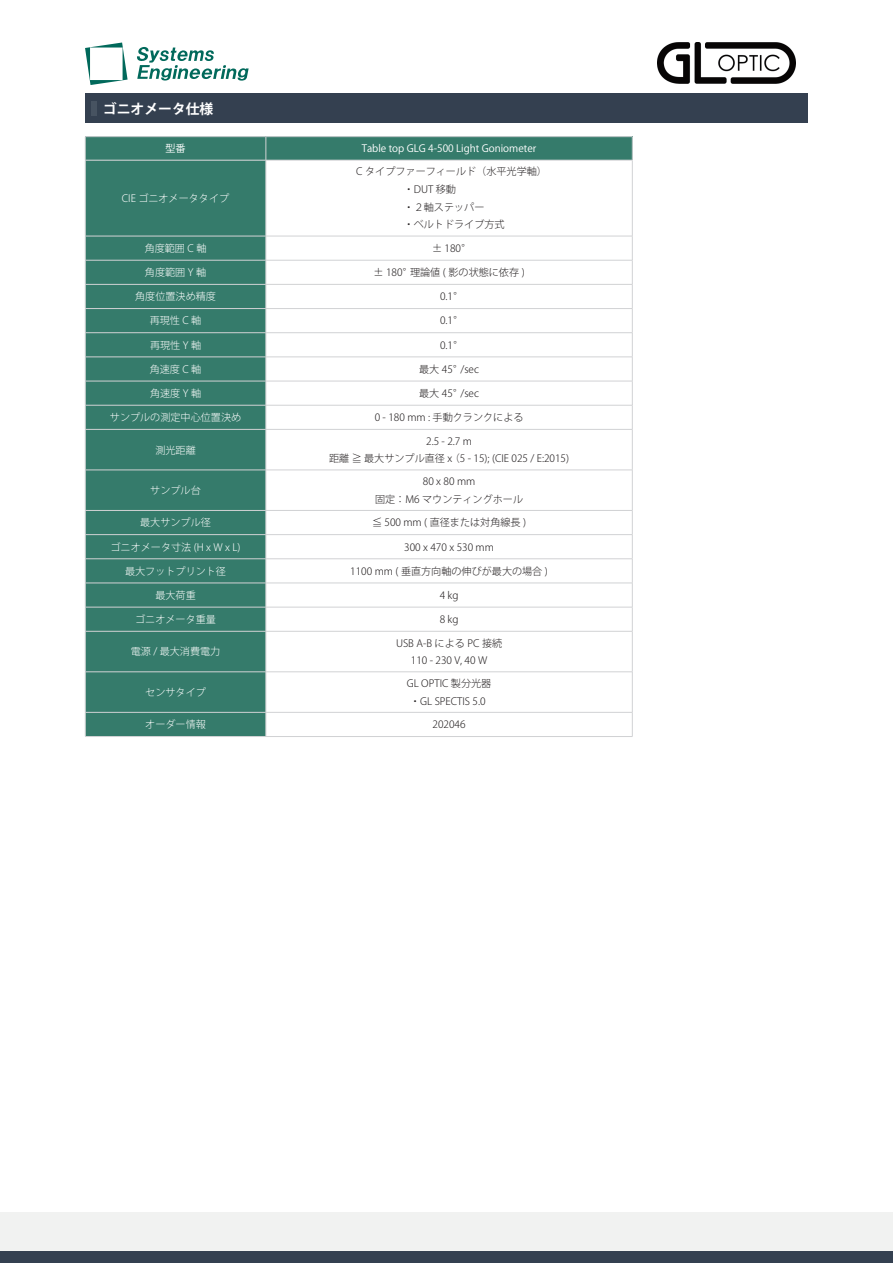
<style>
.page{position:relative;width:893px;height:1263px;background:#fff}
.page>*{position:absolute;margin:0;border:0;box-sizing:border-box;transform-origin:0 0}
.t1{font:700 13.8px "Koz Go Pr 6 N";color:#fff}
.t2{font:300 10.05px/17.7px "Koz Go Pr 6 N";color:#231f20;text-align:center}
.t3{font:300 10.05px "Koz Go Pr 6 N";color:#fff}
.t4{font:10.05px "Koz Go Pr 6 N";color:#fff}
</style>
<div class="page">
<div style="left:0;top:1212px;width:893px;height:51px;background:#f1f2f1"></div>
<svg style="left:85px;top:43px;width:43px;height:42px"></svg>
<svg style="left:137px;top:47px;width:112px;height:34px"></svg>
<div style="left:0;top:1251px;width:893px;height:12px;background:#344050"></div>
<img style="left:657px;top:43px;width:138px;height:41px">
<div style="left:85px;top:94px;width:723px;height:29px;background:#344050"></div>
<div style="left:91px;top:101px;width:6px;height:15px;background:#475361"></div>
<div style="left:85px;top:137px;width:181px;height:23px;background:#357b6b"></div>
<div style="left:266px;top:137px;width:366px;height:23px;background:#357b6b"></div>
<div style="left:86px;top:161px;width:180px;height:575px;background:#357b6b"></div>
<hr style="left:85px;top:136px;width:181px;height:1px;background:#d1d2d4">
<svg style="left:85px;top:137px;width:1px;height:23px"></svg>
<hr style="left:266px;top:136px;width:366px;height:1px;background:#d1d2d4">
<svg style="left:266px;top:137px;width:1px;height:23px"></svg>
<svg style="left:632px;top:137px;width:1px;height:23px"></svg>
<hr style="left:85px;top:160px;width:181px;height:1px;background:#d1d2d4">
<hr style="left:266px;top:160px;width:366px;height:1px;background:#d1d2d4">
<hr style="left:632px;top:160px;width:1px;height:76px;background:#d1d2d4">
<hr style="left:266px;top:236px;width:366px;height:1px;background:#d1d2d4">
<hr style="left:266px;top:260px;width:366px;height:1px;background:#d1d2d4">
<hr style="left:266px;top:284px;width:366px;height:1px;background:#d1d2d4">
<hr style="left:266px;top:308px;width:366px;height:1px;background:#d1d2d4">
<hr style="left:266px;top:332px;width:366px;height:1px;background:#d1d2d4">
<hr style="left:266px;top:357px;width:366px;height:1px;background:#d1d2d4">
<hr style="left:266px;top:381px;width:366px;height:1px;background:#d1d2d4">
<hr style="left:266px;top:405px;width:366px;height:1px;background:#d1d2d4">
<svg style="left:632px;top:236px;width:1px;height:193px"></svg>
<hr style="left:266px;top:429px;width:366px;height:1px;background:#d1d2d4">
<hr style="left:632px;top:430px;width:1px;height:40px;background:#d1d2d4">
<hr style="left:266px;top:470px;width:366px;height:1px;background:#d1d2d4">
<hr style="left:632px;top:470px;width:1px;height:40px;background:#d1d2d4">
<hr style="left:266px;top:510px;width:366px;height:1px;background:#d1d2d4">
<hr style="left:266px;top:534px;width:366px;height:1px;background:#d1d2d4">
<hr style="left:266px;top:558px;width:366px;height:1px;background:#d1d2d4">
<hr style="left:266px;top:583px;width:366px;height:1px;background:#d1d2d4">
<hr style="left:266px;top:607px;width:366px;height:1px;background:#d1d2d4">
<svg style="left:632px;top:511px;width:1px;height:120px"></svg>
<hr style="left:266px;top:631px;width:366px;height:1px;background:#d1d2d4">
<hr style="left:632px;top:631px;width:1px;height:41px;background:#d1d2d4">
<hr style="left:266px;top:671px;width:366px;height:1px;background:#d1d2d4">
<hr style="left:632px;top:672px;width:1px;height:40px;background:#d1d2d4">
<hr style="left:266px;top:712px;width:366px;height:1px;background:#d1d2d4">
<svg style="left:632px;top:712px;width:1px;height:24px"></svg>
<hr style="left:266px;top:736px;width:366px;height:1px;background:#d1d2d4">
<hr style="left:85px;top:160px;width:1px;height:76px;background:#d1d2d4">
<hr style="left:266px;top:160px;width:1px;height:76px;background:#d1d2d4">
<hr style="left:85px;top:236px;width:181px;height:1px;background:#d1d2d4">
<hr style="left:85px;top:260px;width:181px;height:1px;background:#d1d2d4">
<hr style="left:85px;top:284px;width:181px;height:1px;background:#d1d2d4">
<hr style="left:85px;top:308px;width:181px;height:1px;background:#d1d2d4">
<hr style="left:85px;top:332px;width:181px;height:1px;background:#d1d2d4">
<hr style="left:85px;top:357px;width:181px;height:1px;background:#d1d2d4">
<hr style="left:85px;top:381px;width:181px;height:1px;background:#d1d2d4">
<hr style="left:85px;top:405px;width:181px;height:1px;background:#d1d2d4">
<svg style="left:85px;top:236px;width:1px;height:193px"></svg>
<svg style="left:266px;top:236px;width:1px;height:193px"></svg>
<hr style="left:85px;top:429px;width:181px;height:1px;background:#d1d2d4">
<hr style="left:85px;top:430px;width:1px;height:40px;background:#d1d2d4">
<hr style="left:266px;top:430px;width:1px;height:40px;background:#d1d2d4">
<hr style="left:85px;top:470px;width:181px;height:1px;background:#d1d2d4">
<hr style="left:85px;top:470px;width:1px;height:40px;background:#d1d2d4">
<hr style="left:266px;top:470px;width:1px;height:40px;background:#d1d2d4">
<hr style="left:85px;top:510px;width:181px;height:1px;background:#d1d2d4">
<hr style="left:85px;top:534px;width:181px;height:1px;background:#d1d2d4">
<hr style="left:85px;top:558px;width:181px;height:1px;background:#d1d2d4">
<hr style="left:85px;top:583px;width:181px;height:1px;background:#d1d2d4">
<hr style="left:85px;top:607px;width:181px;height:1px;background:#d1d2d4">
<svg style="left:85px;top:511px;width:1px;height:120px"></svg>
<svg style="left:266px;top:511px;width:1px;height:120px"></svg>
<hr style="left:85px;top:631px;width:181px;height:1px;background:#d1d2d4">
<hr style="left:85px;top:631px;width:1px;height:41px;background:#d1d2d4">
<hr style="left:266px;top:631px;width:1px;height:41px;background:#d1d2d4">
<hr style="left:85px;top:671px;width:181px;height:1px;background:#d1d2d4">
<hr style="left:85px;top:672px;width:1px;height:40px;background:#d1d2d4">
<hr style="left:266px;top:672px;width:1px;height:40px;background:#d1d2d4">
<hr style="left:85px;top:712px;width:181px;height:1px;background:#d1d2d4">
<svg style="left:85px;top:712px;width:1px;height:24px"></svg>
<svg style="left:266px;top:713px;width:1px;height:23px"></svg>
<hr style="left:85px;top:736px;width:181px;height:1px;background:#d1d2d4">
<h1 class="t1" style="left:103px;top:101px;width:112px">ゴニオメータ仕様</h1>
<p class="t4" style="left:165px;top:143px;width:22px">型番</p>
<p class="t4" style="left:362px;top:143px;width:176px">Table top GLG 4-500 Light Goniometer</p>
<p class="t3" style="left:122px;top:193px;width:109px">CIE ゴニオメータタイプ</p>
<p class="t2" style="left:404px;top:163px;width:145px;text-align:left;text-indent:-47px">C タイプファーフィールド（水平光学軸）・DUT 移動<br>・２軸ステッパー<br>・ベルトドライブ方式</p>
<p class="t3" style="left:145px;top:243px;width:63px">角度範囲 C 軸</p>
<p class="t2" style="left:432px;top:240px;width:41px">± 180°</p>
<p class="t3" style="left:145px;top:267px;width:63px">角度範囲 Y 軸</p>
<p class="t2" style="left:373px;top:264px;width:153px">± 180°理論値 ( 影の状態に依存 )</p>
<p class="t3" style="left:135px;top:291px;width:82px">角度位置決め精度</p>
<p class="t2" style="left:440px;top:288px;width:25px">0.1°</p>
<p class="t3" style="left:150px;top:315px;width:53px">再現性 C 軸</p>
<p class="t2" style="left:440px;top:312px;width:25px">0.1°</p>
<p class="t3" style="left:150px;top:339px;width:53px">再現性 Y 軸</p>
<p class="t2" style="left:440px;top:336px;width:25px">0.1°</p>
<p class="t3" style="left:150px;top:363px;width:53px">角速度 C 軸</p>
<p class="t2" style="left:419px;top:360px;width:61px">最大 45°/sec</p>
<p class="t3" style="left:150px;top:388px;width:53px">角速度 Y 軸</p>
<p class="t2" style="left:419px;top:385px;width:61px">最大 45°/sec</p>
<p class="t3" style="left:110px;top:412px;width:133px">サンプルの測定中心位置決め</p>
<p class="t2" style="left:375px;top:409px;width:150px">0 - 180 mm : 手動クランクによる</p>
<p class="t3" style="left:155px;top:444px;width:42px">測光距離</p>
<p class="t2" style="left:329px;top:432px;width:242px">2.5 - 2.7 m<br>距離 ≧ 最大サンプル直径 x （5 - 15); (CIE 025 / E:2015)</p>
<p class="t3" style="left:150px;top:485px;width:52px">サンプル台</p>
<p class="t2" style="left:375px;top:473px;width:150px">80 x 80 mm<br>固定：M6 マウンティングホール</p>
<p class="t3" style="left:140px;top:517px;width:72px">最大サンプル径</p>
<p class="t2" style="left:372px;top:514px;width:156px">≦ 500 mm ( 直径または対角線長 )</p>
<p class="t3" style="left:111px;top:541px;width:132px">ゴニオメータ寸法 (H x W x L)</p>
<p class="t2" style="left:404px;top:538px;width:91px">300 x 470 x 530 mm</p>
<p class="t3" style="left:125px;top:565px;width:102px">最大フットプリント径</p>
<p class="t2" style="left:350px;top:562px;width:199px">1100 mm ( 垂直方向軸の伸びが最大の場合 )</p>
<p class="t3" style="left:155px;top:589px;width:42px">最大荷重</p>
<p class="t2" style="left:440px;top:586px;width:20px">4 kg</p>
<p class="t3" style="left:135px;top:614px;width:82px">ゴニオメータ重量</p>
<p class="t2" style="left:440px;top:611px;width:20px">8 kg</p>
<p class="t3" style="left:131px;top:646px;width:91px">電源 / 最大消費電力</p>
<p class="t2" style="left:396px;top:634px;width:108px">USB A-B による PC 接続<br>110 - 230 V, 40 W</p>
<p class="t3" style="left:145px;top:687px;width:62px">センサタイプ</p>
<p class="t2" style="left:407px;top:675px;width:86px">GL OPTIC 製分光器・GL SPECTIS 5.0</p>
<p class="t3" style="left:145px;top:719px;width:62px">オーダー情報</p>
<p class="t2" style="left:433px;top:716px;width:35px">202046</p>
</div>
